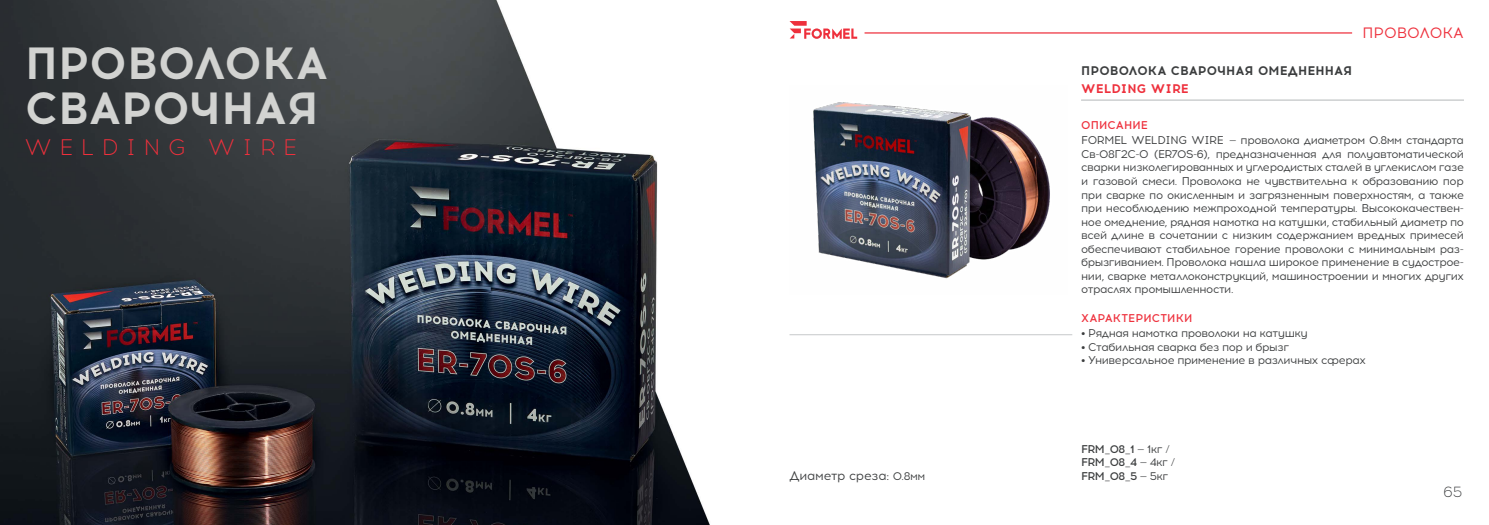
<style>
.page{position:relative;width:1489px;height:525px;background:#fff}
.page>*{position:absolute;margin:0;border:0;box-sizing:border-box;transform-origin:0 0}
.t1{font:700 45px/45px "Acrom";color:#d2d3d1}
.t2{font:300 22.5px "Acrom";color:#ee303c}
.t3{font:15px "Acrom";color:#ee303c}
.t4{font:300 15px "Acrom";color:#3b3d3e}
.t5{font:700 12.5px "Acrom";letter-spacing:.01em;color:#3b3d3e}
.t6{font:12.5px "Acrom";letter-spacing:-.02em;color:#3b3d3e}
.t7{font:700 12.5px "Acrom";letter-spacing:.01em;color:#ee303c}
.t8{font:11.25px/13.5px "Acrom";letter-spacing:-.04em;color:#3b3d3e;text-align:justify}
.t9{font:500 11.25px/13.5px "Acrom";letter-spacing:-.05em;color:#3b3d3e}
.t10{font:500 11.25px "Acrom";letter-spacing:.01em;color:#ee303c}
.s1{font-size:11.25px}
.s2{font-weight:400}
</style>
<div class="page">
<img style="left:0;top:0;width:710px;height:524px">
<img style="left:813px;top:102px;width:237px;height:177px">
<svg style="left:789px;top:21px;width:68px;height:18px"></svg>
<hr style="left:864px;top:32px;width:487px;height:2px;background:#ee303c">
<hr style="left:789px;top:334px;width:283px;height:1px;background:#d1d3d4">
<hr style="left:1081px;top:99px;width:382px;height:2px;background:#d1d3d4">
<h1 class="t1" style="left:25px;top:41px;width:305px">ПРО ВОЛОКА<br>СВАРОЧН</h1>
<h1 class="t1" style="left:254px;top:86px;width:60px">АЯ</h1>
<h2 class="t2" style="left:25px;top:134px;width:121px">WELDING</h2>
<h2 class="t2" style="left:208px;top:134px;width:53px">W IRE</h2>
<p class="t6" style="left:789px;top:467px;width:137px">ДИАМЕТР СРЕЗА: <span class="s1">0.8ММ</span></p>
<p class="t5" style="left:1081px;top:62px;width:272px">ПРОВОЛОКА СВАРОЧНАЯ ОМЕДНЕННАЯ</p>
<p class="t7" style="left:1081px;top:79px;width:107px">WELDING WIRE</p>
<p class="t10" style="left:1081px;top:117px;width:68px">описание</p>
<h3 class="t3" style="left:1362px;top:24px;width:103px">ПРОВОЛОКА</h3>
<p class="t8" style="left:1081px;top:134px;width:71px">FORMEL WELDING</p>
<p class="t8" style="left:1191px;top:134px;width:20px">WIRE</p>
<p class="t8" style="left:1081px;top:134px;width:384px;text-indent:148px">— ПРОВОЛОКА ДИАМЕТРОМ 0.8ММ СТАНДАРТА СВ-08Г2С-О (ER70S-6), ПРЕДНАЗНАЧЕННАЯ ДЛЯ ПОЛУАВТОМАТИЧЕСКОЙ СВАРКИ НИЗКОЛЕГИРОВАННЫХ И УГЛЕРОДИСТЫХ СТАЛЕЙ В УГЛЕКИСЛОМ ГАЗЕ И ГАЗОВОЙ СМЕСИ. ПРОВОЛОКА НЕ ЧУВСТВИТЕЛЬНА К ОБРАЗОВАНИЮ ПОР ПРИ СВАРКЕ ПО ОКИСЛЕННЫМ И ЗАГРЯЗНЕННЫМ ПОВЕРХНОСТЯМ, А ТАКЖЕ ПРИ НЕСОБЛЮДЕНИЮ МЕЖПРОХОДНОЙ ТЕМПЕРАТУРЫ. ВЫСОКОКАЧЕСТВЕН-НОЕ ОМЕДНЕНИЕ, РЯДНАЯ НАМОТКА НА КАТУШКИ, СТАБИЛЬНЫЙ ДИАМЕТР ПО ВСЕЙ ДЛИНЕ В СОЧЕТАНИИ С НИЗКИМ СОДЕРЖАНИЕМ ВРЕДНЫХ ПРИМЕСЕЙ ОБЕСПЕЧИВАЮТ СТАБИЛЬНОЕ ГОРЕНИЕ ПРОВОЛОКИ С МИНИМАЛЬНЫМ РАЗ-БРЫЗГИВАНИЕМ. ПРОВОЛОКА НАШЛА ШИРОКОЕ ПРИМЕНЕНИЕ В СУДОСТРОЕ-НИИ, СВАРКЕ МЕТАЛЛОКОНСТРУКЦИЙ, МАШИНОСТРОЕНИИ И МНОГИХ ДРУГИХ ОТРАСЛЯХ ПРОМЫШЛЕННОСТИ.</p>
<p class="t8" style="left:1081px;top:327px;width:228px">• РЯДНАЯ НАМОТКА ПРОВОЛОКИ НА КАТУШКУ</p>
<p class="t8" style="left:1081px;top:340px;width:209px">• СТАБИЛЬНАЯ СВАРКА БЕЗ ПОР И БРЫЗГ</p>
<p class="t8" style="left:1081px;top:354px;width:286px">• УНИВЕРСАЛЬНОЕ ПРИМЕНЕНИЕ В РАЗЛИЧНЫХ СФЕРАХ</p>
<p class="t10" style="left:1081px;top:310px;width:113px">характеристики</p>
<p class="t9" style="left:1081px;top:442px;width:96px">FRM_08_1 <span class="s2">— 1КГ /<br></span>FRM_08_4 <span class="s2">— 4КГ /<br></span>FRM_08_5 <span class="s2">— 5КГ</span></p>
<h3 class="t4" style="left:1443px;top:483px;width:20px">65</h3>
</div>
